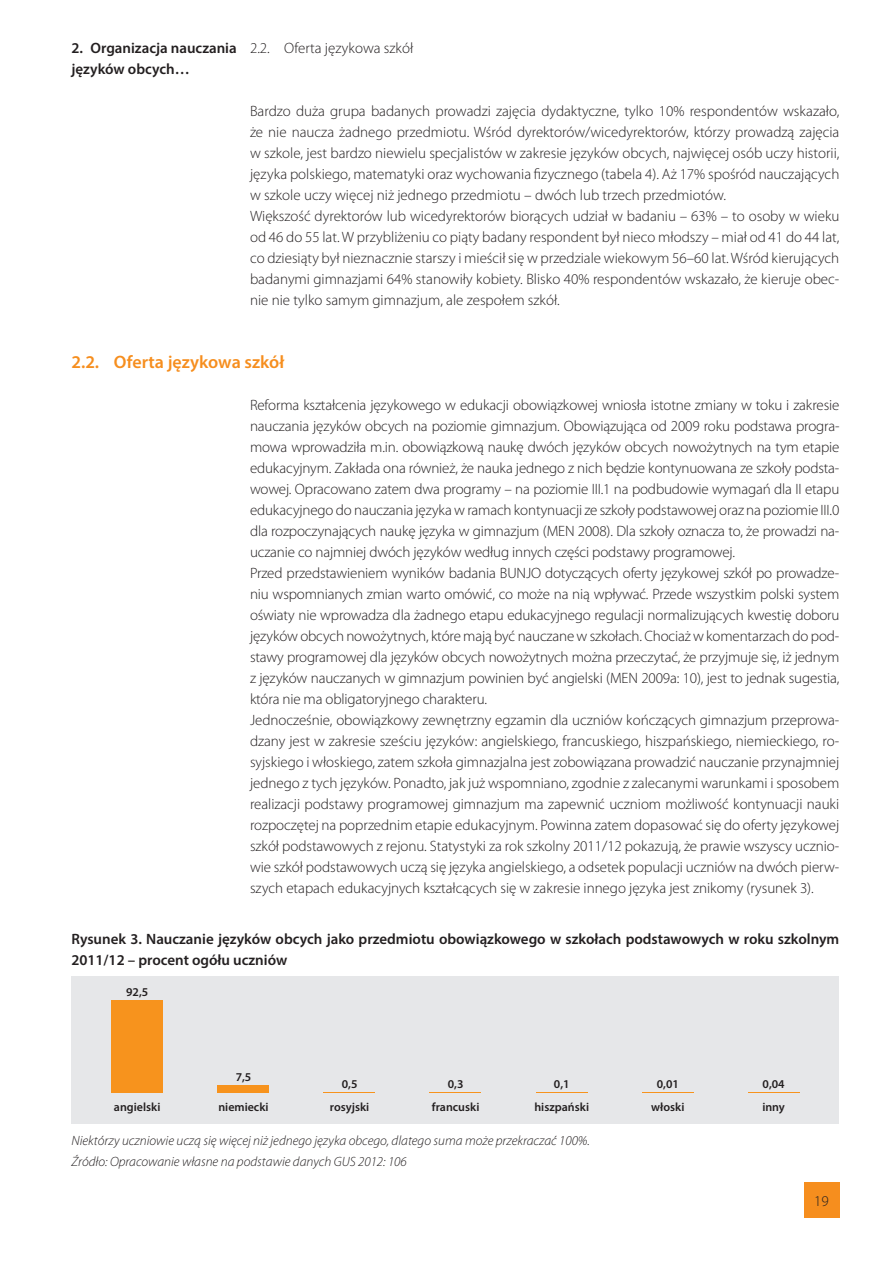
<style>
.page{position:relative;width:893px;height:1263px;background:#fff}
.page>*{position:absolute;margin:0;border:0;box-sizing:border-box;transform-origin:0 0}
.t1{font:600 18px "Myriad Pro";color:#f68e1e}
.t2{font:300 15px/21px "Myriad Pro";letter-spacing:-.005em;color:#231f20}
.t3{font:600 15px/21px "Myriad Pro";color:#231f20}
.t4{font:italic 300 13.5px/21px "Myriad Pro";color:#231f20}
.t5{font:600 12px "Myriad Pro";color:#231f20}
.s1{font-weight:300}
</style>
<div class="page">
<div style="left:804px;top:1182px;width:35px;height:36px;background:#f68e1e"></div>
<div style="left:71px;top:977px;width:768px;height:147px;background:#e6e7e9"></div>
<hr style="left:324px;top:1092px;width:51px;height:1px;background:#f7931d">
<div style="left:218px;top:1085px;width:51px;height:8px;background:#f7931d"></div>
<hr style="left:536px;top:1093px;width:51px;height:1px;background:#f7931d">
<hr style="left:430px;top:1092px;width:51px;height:1px;background:#f7931d">
<div style="left:112px;top:1000px;width:51px;height:93px;background:#f7931d"></div>
<p class="t3" style="left:71px;top:37px;width:343px">2. Organizacja nauczania <span class="s1">2.2. Oferta językowa szkół </span>języków obcych…</p>
<p class="t2" style="left:250px;top:100px;width:591px">Bardzo duża grupa badanych prowadzi zajęcia dydaktyczne, tylko 10% respondentów wskazało, że nie naucza żadnego przedmiotu. Wśród dyrektorów/wicedyrektorów, którzy prowadzą zajęcia w szkole, jest bardzo niewielu specjalistów w zakresie języków obcych, najwięcej osób uczy historii, języka polskiego, matematyki oraz wychowania fizycznego (tabela 4). Aż 17% spośród nauczających w szkole uczy więcej niż jednego przedmiotu – dwóch lub trzech przedmiotów.<br>Większość dyrektorów lub wicedyrektorów biorących udział w badaniu – 63% – to osoby w wieku od 46 do 55 lat. W przybliżeniu co piąty badany respondent był nieco młodszy – miał od 41 do 44 lat, co dziesiąty był nieznacznie starszy i mieścił się w przedziale wiekowym 56–60 lat. Wśród kierujących badanymi gimnazjami 64% stanowiły kobiety. Blisko 40% respondentów wskazało, że kieruje obec&shy;nie nie tylko samym gimnazjum, ale zespołem szkół.</p>
<p class="t1" style="left:71px;top:350px;width:214px">2.2. Oferta językowa szkół</p>
<p class="t2" style="left:250px;top:394px;width:591px">Reforma kształcenia językowego w edukacji obowiązkowej wniosła istotne zmiany w toku i zakresie nauczania języków obcych na poziomie gimnazjum. Obowiązująca od 2009 roku podstawa progra&shy;mowa wprowadziła m.in. obowiązkową naukę dwóch języków obcych nowożytnych na tym etapie edukacyjnym. Zakłada ona również, że nauka jednego z nich będzie kontynuowana ze szkoły podsta&shy;wowej. Opracowano zatem dwa programy – na poziomie III.1 na podbudowie wymagań dla II etapu edukacyjnego do nauczania języka w ramach kontynuacji ze szkoły podstawowej oraz na poziomie III.0 dla rozpoczynających naukę języka w gimnazjum (MEN 2008). Dla szkoły oznacza to, że prowadzi na&shy;uczanie co najmniej dwóch języków według innych części podstawy programowej.<br>Przed przedstawieniem wyników badania BUNJO dotyczących oferty językowej szkół po prowadze&shy;niu wspomnianych zmian warto omówić, co może na nią wpływać. Przede wszystkim polski system oświaty nie wprowadza dla żadnego etapu edukacyjnego regulacji normalizujących kwestię doboru języków obcych nowożytnych, które mają być nauczane w szkołach. Chociaż w komentarzach do pod&shy;stawy programowej dla języków obcych nowożytnych można przeczytać, że przyjmuje się, iż jednym z języków nauczanych w gimnazjum powinien być angielski (MEN 2009a: 10), jest to jednak sugestia, która nie ma obligatoryjnego charakteru.<br>Jednocześnie, obowiązkowy zewnętrzny egzamin dla uczniów kończących gimnazjum przeprowa&shy;dzany jest w zakresie sześciu języków: angielskiego, francuskiego, hiszpańskiego, niemieckiego, ro&shy;syjskiego i włoskiego, zatem szkoła gimnazjalna jest zobowiązana prowadzić nauczanie przynajmniej jednego z tych języków. Ponadto, jak już wspomniano, zgodnie z zalecanymi warunkami i sposobem realizacji podstawy programowej gimnazjum ma zapewnić uczniom możliwość kontynuacji nauki rozpoczętej na poprzednim etapie edukacyjnym. Powinna zatem dopasować się do oferty językowej szkół podstawowych z rejonu. Statystyki za rok szkolny 2011/12 pokazują, że prawie wszyscy ucznio&shy;wie szkół podstawowych uczą się języka angielskiego, a odsetek populacji uczniów na dwóch pierw&shy;szych etapach edukacyjnych kształcących się w zakresie innego języka jest znikomy (rysunek 3).</p>
<p class="t3" style="left:71px;top:928px;width:769px">Rysunek 3. Nauczanie języków obcych jako przedmiotu obowiązkowego w szkołach podstawowych w roku szkolnym<br>2011/12 – procent ogółu uczniów</p>
<p class="t5" style="left:126px;top:984px;width:24px">92,5</p>
<p class="t5" style="left:236px;top:1069px;width:17px">7,5</p>
<p class="t5" style="left:342px;top:1076px;width:17px">0,5</p>
<p class="t5" style="left:448px;top:1076px;width:17px">0,3</p>
<p class="t5" style="left:554px;top:1076px;width:17px">0,1</p>
<p class="t5" style="left:657px;top:1076px;width:24px">0,01</p>
<p class="t5" style="left:763px;top:1076px;width:24px">0,04</p>
<p class="t5" style="left:114px;top:1099px;width:48px">angielski</p>
<p class="t5" style="left:218px;top:1099px;width:52px">niemiecki</p>
<p class="t5" style="left:330px;top:1099px;width:41px">rosyjski</p>
<p class="t5" style="left:432px;top:1099px;width:49px">francuski</p>
<p class="t5" style="left:534px;top:1099px;width:56px">hiszpański</p>
<p class="t5" style="left:651px;top:1099px;width:35px">włoski</p>
<p class="t5" style="left:762px;top:1099px;width:24px">inny</p>
<p class="t4" style="left:71px;top:1130px;width:520px">Niektórzy uczniowie uczą się więcej niż jednego języka obcego, dlatego suma może przekraczać 100%.<br>Źródło: Opracowanie własne na podstawie danych GUS 2012: 106</p>
<p class="t2" style="left:814px;top:1190px;width:16px">19</p>
</div>
